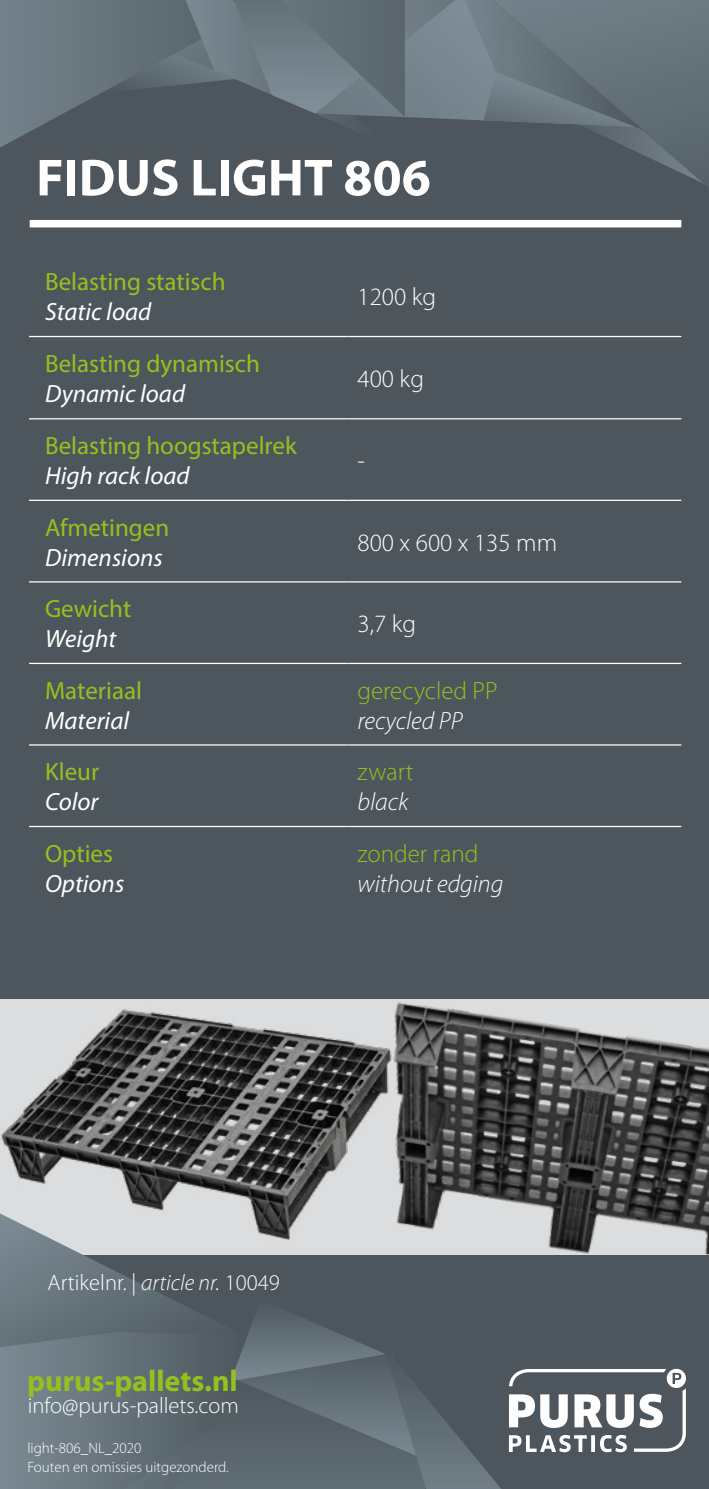
<style>
.page{position:relative;width:709px;height:1489px;background:#fff}
.page>*{position:absolute;margin:0;border:0;box-sizing:border-box;transform-origin:0 0}
.t1{font:700 52.5px "Myriad Pro";color:#fff}
.t2{font:700 30px "Myriad Pro";color:#95c11f}
.t3{font:25px "Myriad Pro";color:#95c11f}
.t4{font:italic 25px "Myriad Pro";color:#fff}
.t5{font:300 25px "Myriad Pro";color:#fff}
.t6{font:italic 300 25px "Myriad Pro";color:#fff}
.t7{font:300 25px "Myriad Pro";color:#95c11f}
.t8{font:300 22.5px "Myriad Pro";color:#fff}
.t9{font:300 15px/18.5px "Myriad Pro";color:#fff}
.s1{font-style:italic}
</style>
<div class="page">
<div style="left:0;top:0;width:709px;height:1488px;background:#4d565c"></div>
<svg style="left:0;top:0;width:709px;height:187px"></svg>
<svg style="left:0;top:1254px;width:501px;height:234px"></svg>
<svg style="left:509px;top:1368px;width:177px;height:83px"></svg>
<div style="left:30px;top:220px;width:651px;height:7px;background:#fff"></div>
<hr style="left:29px;top:336px;width:319px;height:1px;background:#fff">
<hr style="left:348px;top:336px;width:333px;height:1px;background:#fff">
<hr style="left:29px;top:418px;width:319px;height:1px;background:#fff">
<hr style="left:348px;top:418px;width:333px;height:1px;background:#fff">
<hr style="left:29px;top:499px;width:319px;height:2px;background:#fff">
<hr style="left:348px;top:499px;width:333px;height:2px;background:#fff">
<hr style="left:29px;top:581px;width:319px;height:1px;background:#fff">
<hr style="left:348px;top:581px;width:333px;height:1px;background:#fff">
<hr style="left:29px;top:662px;width:319px;height:2px;background:#fff">
<hr style="left:348px;top:662px;width:333px;height:2px;background:#fff">
<hr style="left:29px;top:744px;width:319px;height:1px;background:#fff">
<hr style="left:348px;top:744px;width:333px;height:1px;background:#fff">
<hr style="left:29px;top:825px;width:319px;height:2px;background:#fff">
<hr style="left:348px;top:825px;width:333px;height:2px;background:#fff">
<img style="left:0;top:999px;width:419px;height:274px">
<img style="left:308px;top:999px;width:401px;height:255px">
<h1 class="t1" style="left:36px;top:148px;width:396px">FIDUS LIGHT 806</h1>
<p class="t3" style="left:45px;top:266px;width:182px">Belasting statisch</p>
<p class="t4" style="left:45px;top:298px;width:108px">Static load</p>
<p class="t3" style="left:45px;top:348px;width:216px">Belasting dynamisch</p>
<p class="t4" style="left:45px;top:380px;width:142px">Dynamic load</p>
<p class="t3" style="left:45px;top:430px;width:253px">Belasting hoogstapelrek</p>
<p class="t4" style="left:45px;top:462px;width:146px">High rack load</p>
<p class="t3" style="left:45px;top:511px;width:126px">Afmetingen</p>
<p class="t4" style="left:45px;top:543px;width:119px">Dimensions</p>
<p class="t3" style="left:45px;top:593px;width:88px">Gewicht</p>
<p class="t4" style="left:45px;top:625px;width:73px">Weight</p>
<p class="t3" style="left:45px;top:674px;width:98px">Materiaal</p>
<p class="t4" style="left:45px;top:706px;width:86px">Material</p>
<p class="t3" style="left:45px;top:756px;width:56px">Kleur</p>
<p class="t4" style="left:45px;top:788px;width:55px">Color</p>
<p class="t3" style="left:45px;top:837px;width:69px">Opties</p>
<p class="t4" style="left:45px;top:869px;width:81px">Options</p>
<p class="t5" style="left:357px;top:283px;width:80px">1200 kg</p>
<p class="t5" style="left:357px;top:365px;width:68px">400 kg</p>
<p class="t5" style="left:357px;top:447px;width:9px">-</p>
<p class="t5" style="left:357px;top:528px;width:201px">800 x 600 x 135 mm</p>
<p class="t5" style="left:357px;top:610px;width:60px">3,7 kg</p>
<p class="t7" style="left:357px;top:676px;width:142px">gerecycled PP</p>
<p class="t6" style="left:357px;top:707px;width:107px">recycled PP</p>
<p class="t7" style="left:357px;top:758px;width:58px">zwart</p>
<p class="t6" style="left:357px;top:788px;width:52px">black</p>
<p class="t7" style="left:357px;top:839px;width:122px">zonder rand</p>
<p class="t6" style="left:357px;top:870px;width:147px">without edging</p>
<p class="t8" style="left:47px;top:1269px;width:234px">Artikelnr. | <span class="s1">article nr.</span> 10049</p>
<p class="t2" style="left:27px;top:1364px;width:212px">purus-pallets.nl</p>
<p class="t8" style="left:28px;top:1393px;width:213px">info@purus-pallets.com</p>
<p class="t9" style="left:27px;top:1439px;width:203px">light-806_NL_2020<br>Fouten en omissies uitgezonderd.</p>
</div>
